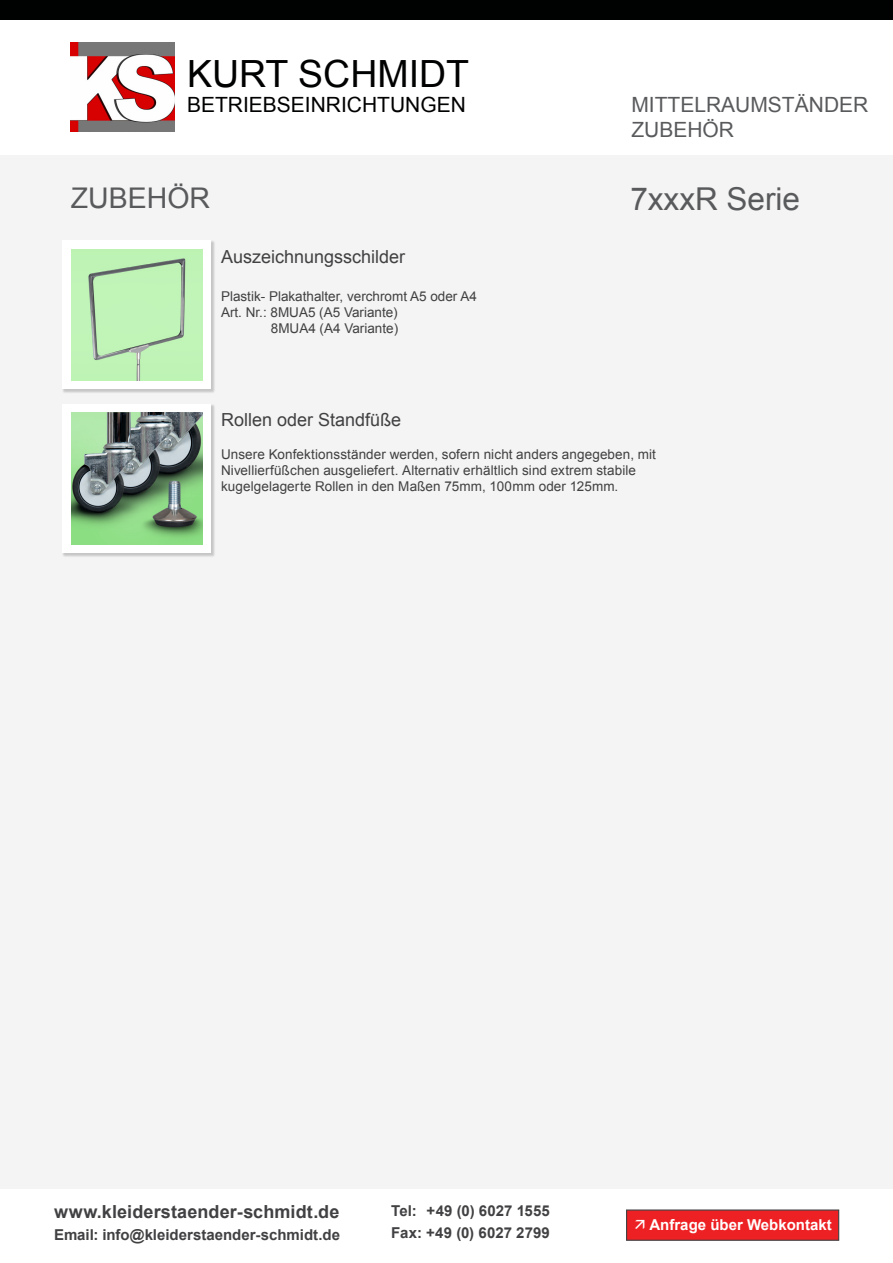
<style>
.page{position:relative;width:893px;height:1263px;background:#fff}
.page>*{position:absolute;margin:0;border:0;box-sizing:border-box;transform-origin:0 0}
.t1{font:37.5px "Arial";color:#000101}
.t2{font:31.5px "Arial";color:#595a5c}
.t3{font:28.5px "Arial";color:#595a5c}
.t4{font:21px/25.2px "Arial";color:#595a5c}
.t5{font:21px "Arial";color:#000101}
.t6{font:18px "Arial";color:#414042}
.t7{font:700 18px "Arial";letter-spacing:.005em;color:#414042}
.t8{font:700 15px/22.2px "Arial";color:#414042}
.t9{font:700 15px "Arial";color:#fff}
.t10{font:13.5px/16.2px "Arial";letter-spacing:.005em;color:#414042}
</style>
<div class="page">
<img style="left:71px;top:43px;width:103px;height:89px">
<div style="left:0;top:155px;width:893px;height:1033px;background:#f4f4f4"></div>
<div style="left:0;top:0;width:893px;height:19px;background:#000101"></div>
<div style="left:626px;top:1209px;width:213px;height:32px;background:#ed2124;border:1px solid #414042"></div>
<div style="left:62px;top:240px;width:154px;height:154px;background:#000;opacity:.19"></div>
<div style="left:62px;top:241px;width:149px;height:148px;background:#fff"></div>
<div style="left:62px;top:404px;width:154px;height:154px;background:#000;opacity:.19"></div>
<div style="left:62px;top:404px;width:149px;height:149px;background:#fff"></div>
<img style="left:71px;top:249px;width:132px;height:132px">
<img style="left:71px;top:412px;width:132px;height:132px">
<h1 class="t1" style="left:187px;top:49px;width:283px">KURT SCHMIDT</h1>
<h3 class="t5" style="left:187px;top:91px;width:280px">BETRIEBSEINRICHTUNGEN</h3>
<h3 class="t4" style="left:631px;top:92px;width:238px">MITTELRAUMSTÄNDER<br>ZUBEHÖR</h3>
<h3 class="t3" style="left:71px;top:180px;width:141px">ZUBEHÖR</h3>
<h2 class="t2" style="left:630px;top:178px;width:171px">7xxxR Serie</h2>
<h3 class="t6" style="left:221px;top:245px;width:186px">Auszeichnungsschilder</h3>
<p class="t10" style="left:221px;top:288px;width:257px">Plastik- Plakathalter, verchromt A5 oder A4</p>
<p class="t10" style="left:221px;top:304px;width:178px">Art. Nr.: 8MUA5 (A5 Variante)</p>
<p class="t10" style="left:271px;top:320px;width:129px">8MUA4 (A4 Variante)</p>
<h3 class="t6" style="left:221px;top:408px;width:182px">Rollen oder Standfüße</h3>
<p class="t10" style="left:221px;top:446px;width:436px">Unsere Konfektionsständer werden, sofern nicht anders angegeben, mit<br>Nivellierfüßchen ausgeliefert. Alternativ erhältlich sind extrem stabile kugelgelagerte Rollen in den Maßen 75mm, 100mm oder 125mm.</p>
<h3 class="t7" style="left:54px;top:1199px;width:287px">www.kleiderstaender-schmidt.de</h3>
<p class="t8" style="left:54px;top:1224px;width:288px">Email: info@kleiderstaender-schmidt.de</p>
<p class="t8" style="left:391px;top:1200px;width:160px">Tel: +49 (0) 6027 1555<br>Fax: +49 (0) 6027 2799</p>
<p class="t9" style="left:649px;top:1214px;width:184px">Anfrage über Webkontakt</p>
</div>
